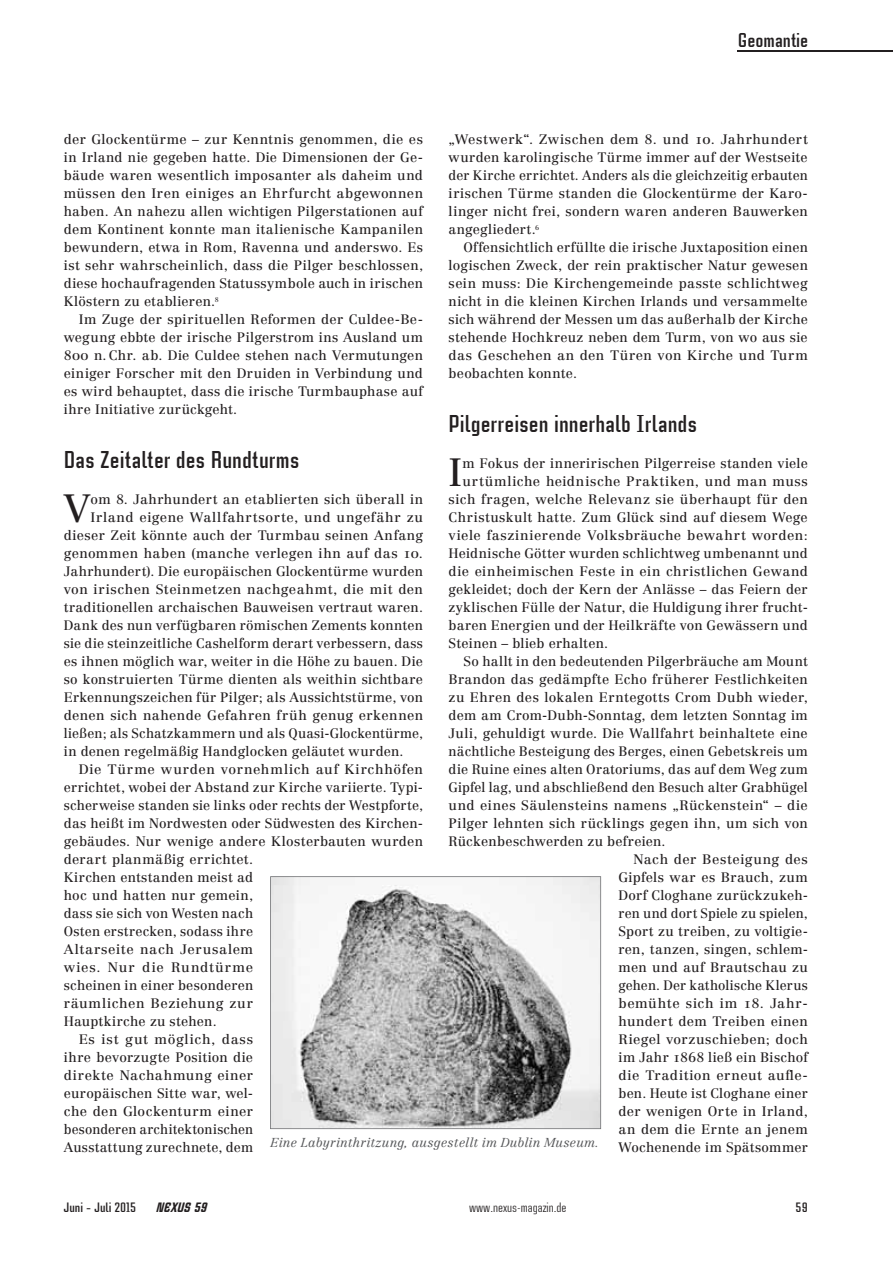
<style>
.page{position:relative;width:893px;height:1263px;background:#fff}
.page>*{position:absolute;margin:0;border:0;box-sizing:border-box;transform-origin:0 0}
.t1{font:38.85px "Centennial LT Std";color:#231f20}
.t2{font:700 25.5px "Case Study No 1 LT";color:#231f20}
.t3{font:700 21px "Case Study No 1 LT";color:#231f20}
.t4{font:14.25px "Case Study No 1 LT Ragular";color:#231f20}
.t5{font:700 14.25px "Case Study No 1 LT";color:#231f20}
.t6{font:italic 900 14.25px "Case Study No 1 LT";color:#231f20}
.t7{font:13.5px/18px "Centennial LT Std";letter-spacing:.02em;color:#231f20;text-align:justify}
.t8{font:13.5px "Centennial LT Std";letter-spacing:.045em;color:#231f20}
.t9{font:13.5px "Centennial LT Std";letter-spacing:.05em;color:#231f20}
.t10{font:13.5px "Centennial LT Std";color:#231f20}
.t11{font:13.5px "Centennial LT Std";letter-spacing:.04em;color:#231f20}
.t12{font:13.5px "Centennial LT Std";letter-spacing:.065em;color:#231f20}
.t13{font:italic 300 12.75px "Centennial LT Std";letter-spacing:.01em;color:#57585a}
</style>
<div class="page">
<hr style="left:738px;top:50px;width:155px;height:2px;background:#231f20">
<svg style="left:270px;top:876px;width:331px;height:253px"></svg>
<h3 class="t3" style="left:738px;top:29px;width:72px">Geomantie</h3>
<p class="t7" style="left:64px;top:130px;width:361px">der Glockentürme – zur Kenntnis genommen, die es in Irland nie gegeben hatte. Die Dimensionen der Ge&shy;bäude waren wesentlich imposanter als daheim und müssen den Iren einiges an Ehrfurcht abgewonnen haben. An nahezu allen wichtigen Pilgerstationen auf dem Kontinent konnte man italienische Kampanilen bewundern, etwa in Rom, Ravenna und anderswo. Es ist sehr wahrscheinlich, dass die Pilger beschlossen, diese hochaufragenden Statussymbole auch in irischen Klöstern zu etablieren.<sup>8</sup></p>
<p class="t7" style="left:64px;top:310px;width:361px;text-indent:15px">Im Zuge der spirituellen Reformen der Culdee-Be&shy;wegung ebbte der irische Pilgerstrom ins Ausland um 800 n.Chr. ab. Die Culdee stehen nach Vermutungen einiger Forscher mit den Druiden in Verbindung und es wird behauptet, dass die irische Turmbauphase auf ihre Initiative zurückgeht.</p>
<h2 class="t2" style="left:64px;top:447px;width:237px">Das Zeitalter des Rundturms</h2>
<h1 class="t1" style="left:64px;top:485px;width:28px">V</h1>
<p class="t7" style="left:91px;top:490px;width:334px">om 8. Jahrhundert an etablierten sich überall in</p>
<p class="t7" style="left:449px;top:130px;width:361px">„Westwerk“. Zwischen dem 8. und 10. Jahrhundert wurden karolingische Türme immer auf der Westseite der Kirche errichtet. Anders als die gleichzeitig erbauten irischen Türme standen die Glockentürme der Karo&shy;linger nicht frei, sondern waren anderen Bauwerken angegliedert.<sup>6</sup></p>
<p class="t7" style="left:449px;top:238px;width:361px;text-indent:15px">Offensichtlich erfüllte die irische Juxtaposition einen logischen Zweck, der rein praktischer Natur gewesen sein muss: Die Kirchengemeinde passte schlichtweg nicht in die kleinen Kirchen Irlands und versammelte sich während der Messen um das außerhalb der Kirche stehende Hochkreuz neben dem Turm, von wo aus sie das Geschehen an den Türen von Kirche und Turm beobachten konnte.</p>
<h2 class="t2" style="left:449px;top:411px;width:250px">Pilgerreisen innerhalb Irlands</h2>
<h1 class="t1" style="left:449px;top:449px;width:15px">I</h1>
<p class="t7" style="left:462px;top:454px;width:347px">m Fokus der inneririschen Pilgerreise standen viele</p>
<p class="t9" style="left:462px;top:473px;width:347px">urtümliche heidnische Praktiken, und man muss</p>
<p class="t7" style="left:449px;top:490px;width:361px">sich fragen, welche Relevanz sie überhaupt für den</p>
<p class="t7" style="left:449px;top:508px;width:361px">Christuskult hatte. Zum Glück sind auf diesem Wege</p>
<p class="t7" style="left:449px;top:526px;width:361px">viele faszinierende Volksbräuche bewahrt worden:</p>
<p class="t7" style="left:449px;top:544px;width:361px">Heidnische Götter wurden schlichtweg umbenannt und</p>
<p class="t7" style="left:449px;top:562px;width:361px">die einheimischen Feste in ein christlichen Gewand</p>
<p class="t7" style="left:449px;top:580px;width:361px">gekleidet; doch der Kern der Anlässe – das Feiern der</p>
<p class="t7" style="left:449px;top:598px;width:361px">zyklischen Fülle der Natur, die Huldigung ihrer frucht-</p>
<p class="t7" style="left:449px;top:616px;width:361px">baren Energien und der Heilkräfte von Gewässern und</p>
<p class="t7" style="left:449px;top:634px;width:161px">Steinen – blieb erhalten.</p>
<p class="t7" style="left:463px;top:652px;width:346px">So hallt in den bedeutenden Pilgerbräuche am Mount</p>
<p class="t7" style="left:449px;top:670px;width:361px">Brandon das gedämpfte Echo früherer Festlichkeiten</p>
<p class="t7" style="left:449px;top:688px;width:361px">zu Ehren des lokalen Erntegotts Crom Dubh wieder,</p>
<p class="t7" style="left:449px;top:706px;width:361px">dem am Crom-Dubh-Sonntag, dem letzten Sonntag im</p>
<p class="t7" style="left:449px;top:724px;width:361px">Juli, gehuldigt wurde. Die Wallfahrt beinhaltete eine</p>
<p class="t7" style="left:449px;top:742px;width:361px">nächtliche Besteigung des Berges, einen Gebetskreis um</p>
<p class="t7" style="left:449px;top:760px;width:361px">die Ruine eines alten Oratoriums, das auf dem Weg zum</p>
<p class="t7" style="left:449px;top:778px;width:361px">Gipfel lag, und abschließend den Besuch alter Grabhügel</p>
<p class="t7" style="left:449px;top:796px;width:361px">und eines Säulensteins namens „Rückenstein“ – die</p>
<p class="t7" style="left:449px;top:814px;width:361px">Pilger lehnten sich rücklings gegen ihn, um sich von</p>
<p class="t7" style="left:449px;top:832px;width:218px">Rückenbeschwerden zu befreien.</p>
<p class="t7" style="left:633px;top:850px;width:176px">Nach der Besteigung des</p>
<p class="t7" style="left:618px;top:868px;width:191px">Gipfels war es Brauch, zum</p>
<p class="t7" style="left:618px;top:886px;width:191px">Dorf Cloghane zurückzukeh-</p>
<p class="t10" style="left:618px;top:905px;width:191px">ren und dort Spiele zu spielen,</p>
<p class="t7" style="left:618px;top:922px;width:191px">Sport zu treiben, zu voltigie-</p>
<p class="t7" style="left:618px;top:940px;width:191px">ren, tanzen, singen, schlem-</p>
<p class="t7" style="left:618px;top:958px;width:191px">men und auf Brautschau zu</p>
<p class="t10" style="left:618px;top:977px;width:191px">gehen. Der katholische Klerus</p>
<p class="t8" style="left:618px;top:995px;width:191px">bemühte sich im 18. Jahr-</p>
<p class="t7" style="left:618px;top:1012px;width:191px">hundert dem Treiben einen</p>
<p class="t7" style="left:618px;top:1030px;width:191px">Riegel vorzuschieben; doch</p>
<p class="t7" style="left:618px;top:1048px;width:191px">im Jahr 1868 ließ ein Bischof</p>
<p class="t7" style="left:618px;top:1066px;width:191px">die Tradition erneut aufle-</p>
<p class="t7" style="left:618px;top:1084px;width:191px">ben. Heute ist Cloghane einer</p>
<p class="t7" style="left:618px;top:1102px;width:191px">der wenigen Orte in Irland,</p>
<p class="t7" style="left:618px;top:1120px;width:191px">an dem die Ernte an jenem</p>
<p class="t7" style="left:618px;top:1138px;width:191px">Wochenende im Spätsommer</p>
<p class="t8" style="left:91px;top:509px;width:334px">Irland eigene Wallfahrtsorte, und ungefähr zu</p>
<p class="t7" style="left:64px;top:526px;width:361px">dieser Zeit könnte auch der Turmbau seinen Anfang</p>
<p class="t7" style="left:64px;top:544px;width:361px">genommen haben (manche verlegen ihn auf das 10.</p>
<p class="t7" style="left:64px;top:562px;width:361px">Jahrhundert). Die europäischen Glockentürme wurden</p>
<p class="t7" style="left:64px;top:580px;width:361px">von irischen Steinmetzen nachgeahmt, die mit den</p>
<p class="t7" style="left:64px;top:598px;width:361px">traditionellen archaischen Bauweisen vertraut waren.</p>
<p class="t7" style="left:64px;top:616px;width:361px">Dank des nun verfügbaren römischen Zements konnten</p>
<p class="t7" style="left:64px;top:634px;width:361px">sie die steinzeitliche Cashelform derart verbessern, dass</p>
<p class="t7" style="left:64px;top:652px;width:361px">es ihnen möglich war, weiter in die Höhe zu bauen. Die</p>
<p class="t7" style="left:64px;top:670px;width:361px">so konstruierten Türme dienten als weithin sichtbare</p>
<p class="t7" style="left:64px;top:688px;width:361px">Erkennungszeichen für Pilger; als Aussichtstürme, von</p>
<p class="t7" style="left:64px;top:706px;width:361px">denen sich nahende Gefahren früh genug erkennen</p>
<p class="t7" style="left:64px;top:724px;width:361px">ließen; als Schatzkammern und als Quasi-Glockentürme,</p>
<p class="t7" style="left:64px;top:742px;width:341px">in denen regelmäßig Handglocken geläutet wurden.</p>
<p class="t11" style="left:79px;top:761px;width:346px">Die Türme wurden vornehmlich auf Kirchhöfen</p>
<p class="t7" style="left:64px;top:778px;width:361px">errichtet, wobei der Abstand zur Kirche variierte. Typi-</p>
<p class="t7" style="left:64px;top:796px;width:361px">scherweise standen sie links oder rechts der Westpforte,</p>
<p class="t7" style="left:64px;top:814px;width:361px">das heißt im Nordwesten oder Südwesten des Kirchen-</p>
<p class="t7" style="left:64px;top:832px;width:361px">gebäudes. Nur wenige andere Klosterbauten wurden</p>
<p class="t7" style="left:64px;top:850px;width:191px">derart planmäßig errichtet.</p>
<p class="t7" style="left:64px;top:868px;width:191px">Kirchen entstanden meist ad</p>
<p class="t7" style="left:64px;top:886px;width:191px">hoc und hatten nur gemein,</p>
<p class="t7" style="left:64px;top:904px;width:191px">dass sie sich von Westen nach</p>
<p class="t7" style="left:64px;top:922px;width:191px">Osten erstrecken, sodass ihre</p>
<p class="t8" style="left:64px;top:941px;width:191px">Altarseite nach Jerusalem</p>
<p class="t12" style="left:64px;top:959px;width:191px">wies. Nur die Rundtürme</p>
<p class="t7" style="left:64px;top:976px;width:191px">scheinen in einer besonderen</p>
<p class="t7" style="left:64px;top:994px;width:191px">räumlichen Beziehung zur</p>
<p class="t7" style="left:64px;top:1012px;width:154px">Hauptkirche zu stehen.</p>
<p class="t9" style="left:79px;top:1031px;width:176px">Es ist gut möglich, dass</p>
<p class="t7" style="left:64px;top:1048px;width:191px">ihre bevorzugte Position die</p>
<p class="t7" style="left:64px;top:1066px;width:191px">direkte Nachahmung einer</p>
<p class="t7" style="left:64px;top:1084px;width:191px">europäischen Sitte war, wel-</p>
<p class="t7" style="left:64px;top:1102px;width:191px">che den Glockenturm einer</p>
<p class="t7" style="left:64px;top:1120px;width:191px">besonderen architektonischen</p>
<p class="t7" style="left:64px;top:1138px;width:191px">Ausstattung zurechnete, dem</p>
<p class="t13" style="left:271px;top:1135px;width:330px">Eine Labyrinthritzung, ausgestellt im Dublin Museum.</p>
<p class="t5" style="left:64px;top:1200px;width:74px">Juni – Juli 2015</p>
<p class="t6" style="left:157px;top:1200px;width:52px">NEXUS 59</p>
<p class="t4" style="left:469px;top:1200px;width:99px">www.nexus-magazin.de</p>
<p class="t5" style="left:796px;top:1200px;width:14px">59</p>
</div>
